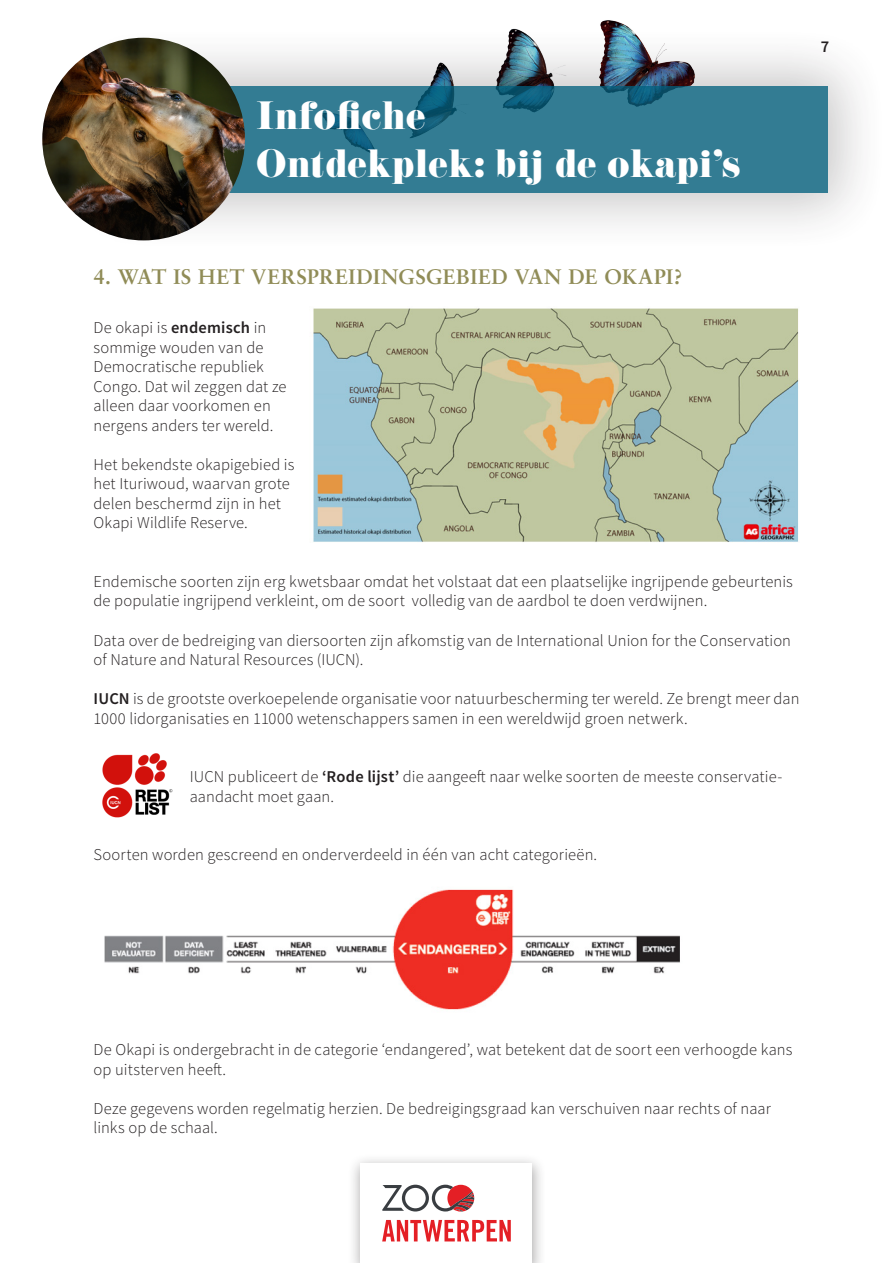
<style>
.page{position:relative;width:893px;height:1263px;background:#fff}
.page>*{position:absolute;margin:0;border:0;box-sizing:border-box;transform-origin:0 0}
.t1{font:34.5px/48px "Eloquent JF Pro";letter-spacing:.02em;color:#fff}
.t2{font:700 21px "Sabon LT Pro";letter-spacing:.025em;color:#908c57}
.t3{font:300 16.5px/19.5px "Source Sans Pro";letter-spacing:.005em;color:#231f20}
.t4{font:600 16.5px "Source Sans Pro";color:#231f20}
.s1{font-weight:600}
</style>
<div class="page">
<div style="left:61px;top:23px;width:830px;height:232px;background:#231f20;opacity:.32"></div>
<svg style="left:230px;top:86px;width:598px;height:106px;fill:#337c93"></svg>
<div style="left:347px;top:1154px;width:199px;height:109px;background:#231f20;opacity:.37"></div>
<div style="left:361px;top:1163px;width:171px;height:100px;background:#fff"></div>
<svg style="left:382px;top:1220px;width:129px;height:21px"></svg>
<svg style="left:382px;top:1185px;width:92px;height:26px"></svg>
<img style="left:42px;top:38px;width:203px;height:202px;border-radius:101px">
<img style="left:313px;top:308px;width:486px;height:234px">
<img style="left:102px;top:753px;width:71px;height:65px">
<img style="left:104px;top:889px;width:576px;height:121px">
<h1 class="t1" style="left:257px;top:94px;width:485px">Infofiche<br>Ontdekplek: bij de okapi’s</h1>
<p class="t4" style="left:821px;top:36px;width:10px">7</p>
<p class="t2" style="left:94px;top:263px;width:590px">4. WAT IS HET VERSPREIDINGSGEBIED VAN DE OKAPI?</p>
<p class="t3" style="left:94px;top:318px;width:194px">De okapi is <span class="s1">endemisch</span> in sommige wouden van de<br>Democratische republiek<br>Congo. Dat wil zeggen dat ze alleen daar voorkomen en nergens anders ter wereld.</p>
<p class="t3" style="left:94px;top:455px;width:202px">Het bekendste okapigebied is het Ituriwoud, waarvan grote delen beschermd zijn in het<br>Okapi Wildlife Reserve.</p>
<p class="t3" style="left:94px;top:572px;width:701px">Endemische soorten zijn erg kwetsbaar omdat het volstaat dat een plaatselijke ingrijpende gebeurtenis de populatie ingrijpend verkleint, om de soort volledig van de aardbol te doen verdwijnen.</p>
<p class="t3" style="left:94px;top:630px;width:699px">Data over de bedreiging van diersoorten zijn afkomstig van de International Union for the Conservation of Nature and Natural Resources (IUCN).</p>
<p class="t3" style="left:94px;top:689px;width:707px"><span class="s1">IUCN</span> is de grootste overkoepelende organisatie voor natuurbescherming ter wereld. Ze brengt meer dan<br>1000 lidorganisaties en 11000 wetenschappers samen in een wereldwijd groen netwerk.</p>
<p class="t3" style="left:190px;top:767px;width:594px">IUCN publiceert de <span class="s1">‘Rode lijst’</span> die aangeeft naar welke soorten de meeste conservatie&shy;aandacht moet gaan.</p>
<p class="t3" style="left:94px;top:845px;width:505px">Soorten worden gescreend en onderverdeeld in één van acht categorieën.</p>
<p class="t3" style="left:94px;top:1040px;width:700px">De Okapi is ondergebracht in de categorie ‘endangered’, wat betekent dat de soort een verhoogde kans op uitsterven heeft.</p>
<p class="t3" style="left:94px;top:1098px;width:679px">Deze gegevens worden regelmatig herzien. De bedreigingsgraad kan verschuiven naar rechts of naar links op de schaal.</p>
</div>
